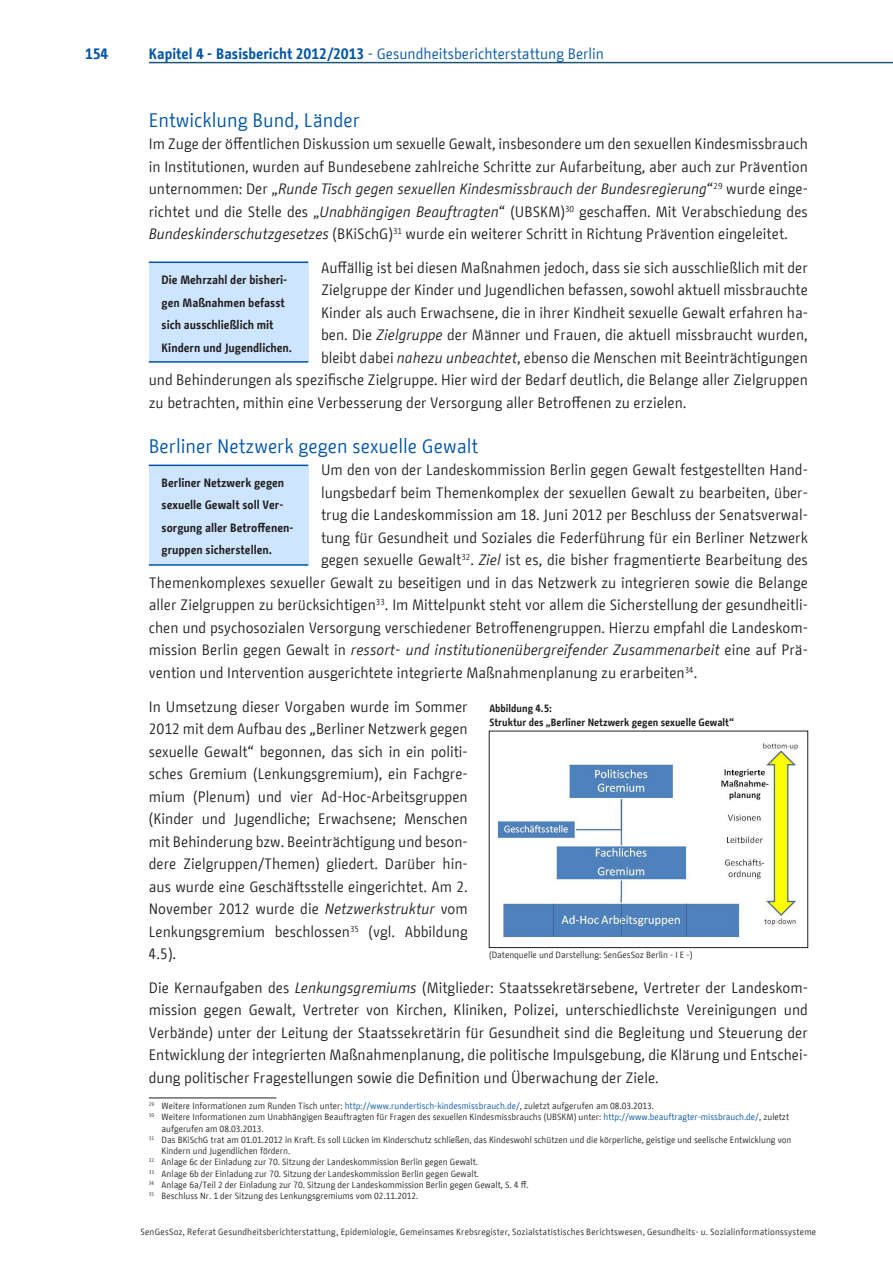
<style>
.page{position:relative;width:893px;height:1263px;background:#fff}
.page>*{position:absolute;margin:0;border:0;box-sizing:border-box;transform-origin:0 0}
.Schlagzeile{font:19.5px "BMF Change";color:#0154a6}
.Fließtext{font:15px/22.5px "BMF Change";color:#231f20;text-align:justify}
.Fließtext-2{font:italic 15px "BMF Change";color:#231f20}
.t1{font:15px "BMF Change";color:#0154a6}
.t2{font:700 15px "BMF Change";color:#0154a6}
.Abriss{font:700 12px/22.5px "BMF Change";color:#231f20}
.Abbildungsüberschrif{font:700 10.5px/13.5px "BMF Change";color:#231f20}
.Fußnotentext{font:9px/11.2px "BMF Change";color:#231f20}
.Fußnotentext-2{font:9px "BMF Change";letter-spacing:.02em;color:#231f20}
.Quelle_-_Karten{font:9px "BMF Change";color:#231f20}
.s1{font-weight:700}
.s2{font-style:italic}
.s3{font-style:normal}
.s4{color:#0154a6}
</style>
<div class="page">
<hr style="left:150px;top:62px;width:742px;height:1px;background:#1c5777">
<hr style="left:149px;top:1098px;width:127px;height:1px;background:#231f20">
<div style="left:149px;top:466px;width:159px;height:99px;background:#cde5ff"></div>
<hr style="left:149px;top:465px;width:159px;height:1px;background:#0154a6">
<hr style="left:149px;top:564px;width:159px;height:2px;background:#0154a6">
<div style="left:149px;top:263px;width:159px;height:99px;background:#cde5ff"></div>
<hr style="left:149px;top:261px;width:159px;height:2px;background:#0154a6">
<hr style="left:149px;top:361px;width:159px;height:2px;background:#0154a6">
<div style="left:489px;top:731px;width:319px;height:217px;border:1px solid #231f20"></div>
<img style="left:491px;top:732px;width:315px;height:207px">
<p class="t2" style="left:85px;top:43px;width:25px">154</p>
<p class="t1" style="left:149px;top:43px;width:457px"><span class="s1">Kapitel 4 - Basisbericht 2012/2013</span> - Gesundheitsberichterstattung Berlin</p>
<p class="Schlagzeile" style="left:149px;top:106px;width:213px">Entwicklung Bund, Länder</p>
<p class="Fließtext" style="left:149px;top:133px;width:661px">Im Zuge der öffentlichen Diskussion um sexuelle Gewalt, insbesondere um den sexuellen Kindesmissbrauch in Institutionen, wurden auf Bundesebene zahlreiche Schritte zur Aufarbeitung, aber auch zur Prävention unternommen: Der „<span class="s2">Runde Tisch gegen sexuellen Kindesmissbrauch der Bundesregierung</span>“<sup>29</sup> wurde einge&shy;richtet und die Stelle des „<span class="s2">Unabhängigen Beauftragten</span>“ (UBSKM)<sup>30</sup> geschaffen. Mit Verabschiedung des <span class="s2">Bundeskinderschutzgesetzes</span> (BKiSchG)<sup>31</sup> wurde ein weiterer Schritt in Richtung Prävention eingeleitet.</p>
<p class="Fließtext" style="left:321px;top:256px;width:488px">Auffällig ist bei diesen Maßnahmen jedoch, dass sie sich ausschließlich mit der</p>
<p class="Fließtext" style="left:321px;top:279px;width:488px">Zielgruppe der Kinder und Jugendlichen befassen, sowohl aktuell missbrauchte</p>
<p class="Fließtext" style="left:321px;top:301px;width:488px">Kinder als auch Erwachsene, die in ihrer Kindheit sexuelle Gewalt erfahren ha-</p>
<p class="Fließtext" style="left:321px;top:324px;width:488px">ben. Die <span class="s2">Zielgruppe</span> der Männer und Frauen, die aktuell missbraucht wurden,</p>
<p class="Fließtext" style="left:321px;top:346px;width:488px">bleibt dabei <span class="s2">nahezu unbeachtet</span>, ebenso die Menschen mit Beeinträchtigungen</p>
<p class="Fließtext" style="left:149px;top:369px;width:661px">und Behinderungen als spezifische Zielgruppe. Hier wird der Bedarf deutlich, die Belange aller Zielgruppen</p>
<p class="Fließtext" style="left:149px;top:391px;width:539px">zu betrachten, mithin eine Verbesserung der Versorgung aller Betroffenen zu erzielen.</p>
<p class="Schlagzeile" style="left:149px;top:432px;width:331px">Berliner Netzwerk gegen sexuelle Gewalt</p>
<p class="Fließtext" style="left:321px;top:459px;width:488px">Um den von der Landeskommission Berlin gegen Gewalt festgestellten Hand-</p>
<p class="Fließtext" style="left:321px;top:481px;width:488px">lungsbedarf beim Themenkomplex der sexuellen Gewalt zu bearbeiten, über-</p>
<p class="Fließtext" style="left:321px;top:504px;width:488px">trug die Landeskommission am 18. Juni 2012 per Beschluss der Senatsverwal-</p>
<p class="Fließtext" style="left:321px;top:526px;width:488px">tung für Gesundheit und Soziales die Federführung für ein Berliner Netzwerk</p>
<p class="Fließtext" style="left:321px;top:549px;width:488px">gegen sexuelle Gewalt<sup>32</sup>. <span class="s2">Ziel</span> ist es, die bisher fragmentierte Bearbeitung des</p>
<p class="Fließtext" style="left:149px;top:571px;width:661px">Themenkomplexes sexueller Gewalt zu beseitigen und in das Netzwerk zu integrieren sowie die Belange</p>
<p class="Fließtext" style="left:149px;top:594px;width:661px">aller Zielgruppen zu berücksichtigen<sup>33</sup>. Im Mittelpunkt steht vor allem die Sicherstellung der gesundheitli-</p>
<p class="Fließtext" style="left:149px;top:616px;width:661px">chen und psychosozialen Versorgung verschiedener Betroffenengruppen. Hierzu empfahl die Landeskom-</p>
<p class="Fließtext-2" style="left:149px;top:639px;width:661px"><span class="s3">mission Berlin gegen Gewalt in</span> ressort- und institutionenübergreifender Zusammenarbeit <span class="s3">eine auf Prä-</span></p>
<p class="Fließtext" style="left:149px;top:661px;width:550px">vention und Intervention ausgerichtete integrierte Maßnahmenplanung zu erarbeiten<sup>34</sup>.</p>
<p class="Fließtext" style="left:149px;top:695px;width:320px">In Umsetzung dieser Vorgaben wurde im Sommer 2012 mit dem Aufbau des „Berliner Netzwerk gegen sexuelle Gewalt“ begonnen, das sich in ein politi&shy;sches Gremium (Lenkungsgremium), ein Fachgre&shy;mium (Plenum) und vier Ad-Hoc-Arbeitsgruppen (Kinder und Jugendliche; Erwachsene; Menschen mit Behinderung bzw. Beeinträchtigung und beson&shy;dere Zielgruppen/Themen) gliedert. Darüber hin&shy;aus wurde eine Geschäftsstelle eingerichtet. Am 2.<br>November 2012 wurde die <span class="s2">Netzwerkstruktur</span> vom Lenkungsgremium beschlossen<sup>35</sup> (vgl. Abbildung 4.5).</p>
<p class="Fließtext" style="left:149px;top:976px;width:661px">Die Kernaufgaben des <span class="s2">Lenkungsgremiums</span> (Mitglieder: Staatssekretärsebene, Vertreter der Landeskom&shy;mission gegen Gewalt, Vertreter von Kirchen, Kliniken, Polizei, unterschiedlichste Vereinigungen und Verbände) unter der Leitung der Staatssekretärin für Gesundheit sind die Begleitung und Steuerung der Entwicklung der integrierten Maßnahmenplanung, die politische Impulsgebung, die Klärung und Entschei&shy;dung politischer Fragestellungen sowie die Definition und Überwachung der Ziele.</p>
<p class="Fußnotentext" style="left:149px;top:1100px;width:507px"><sup>29</sup> Weitere Informationen zum Runden Tisch unter: <span class="s4">http://www.rundertisch-kindesmissbrauch.de/</span>, zuletzt aufgerufen am 08.03.2013.</p>
<p class="Fußnotentext" style="left:162px;top:1112px;width:629px;text-indent:-13px"><sup>30</sup> Weitere Informationen zum Unabhängigen Beauftragten für Fragen des sexuellen Kindesmissbrauchs (UBSKM) unter: <span class="s4">http://www.beauftragter-missbrauch.de/</span>, zuletzt aufgerufen am 08.03.2013.</p>
<p class="Fußnotentext" style="left:162px;top:1134px;width:631px;text-indent:-13px"><sup>31</sup> Das BKiSchG trat am 01.01.2012 in Kraft. Es soll Lücken im Kinderschutz schließen, das Kindeswohl schützen und die körperliche, geistige und seelische Entwicklung von<br>Kindern und Jugendlichen fördern.</p>
<p class="Fußnotentext" style="left:149px;top:1157px;width:331px"><sup>32</sup> Anlage 6c der Einladung zur 70. Sitzung der Landeskommission Berlin gegen Gewalt.</p>
<p class="Fußnotentext" style="left:149px;top:1168px;width:332px"><sup>33</sup> Anlage 6b der Einladung zur 70. Sitzung der Landeskommission Berlin gegen Gewalt.</p>
<p class="Fußnotentext" style="left:149px;top:1179px;width:381px"><sup>34</sup> Anlage 6a/Teil 2 der Einladung zur 70. Sitzung der Landeskommission Berlin gegen Gewalt, S. 4 ff.</p>
<p class="Fußnotentext" style="left:149px;top:1190px;width:271px"><sup>35</sup> Beschluss Nr. 1 der Sitzung des Lenkungsgremiums vom 02.11.2012.</p>
<p class="Abriss" style="left:162px;top:269px;width:132px">Die Mehrzahl der bisheri&shy;gen Maßnahmen befasst sich ausschließlich mit<br>Kindern und Jugendlichen.</p>
<p class="Abriss" style="left:162px;top:471px;width:134px">Berliner Netzwerk gegen sexuelle Gewalt soll Ver&shy;sorgung aller Betroffenen&shy;gruppen sicherstellen.</p>
<p class="Abbildungsüberschrif" style="left:489px;top:702px;width:246px">Abbildung 4.5:<br>Struktur des „Berliner Netzwerk gegen sexuelle Gewalt“</p>
<p class="Quelle_-_Karten" style="left:489px;top:948px;width:205px">(Datenquelle und Darstellung: SenGesSoz Berlin - I E -)</p>
<p class="Fußnotentext-2" style="left:140px;top:1225px;width:677px">SenGesSoz, Referat Gesundheitsberichterstattung, Epidemiologie, Gemeinsames Krebsregister, Sozialstatistisches Berichtswesen, Gesundheits- u. Sozialinformationssysteme</p>
</div>
